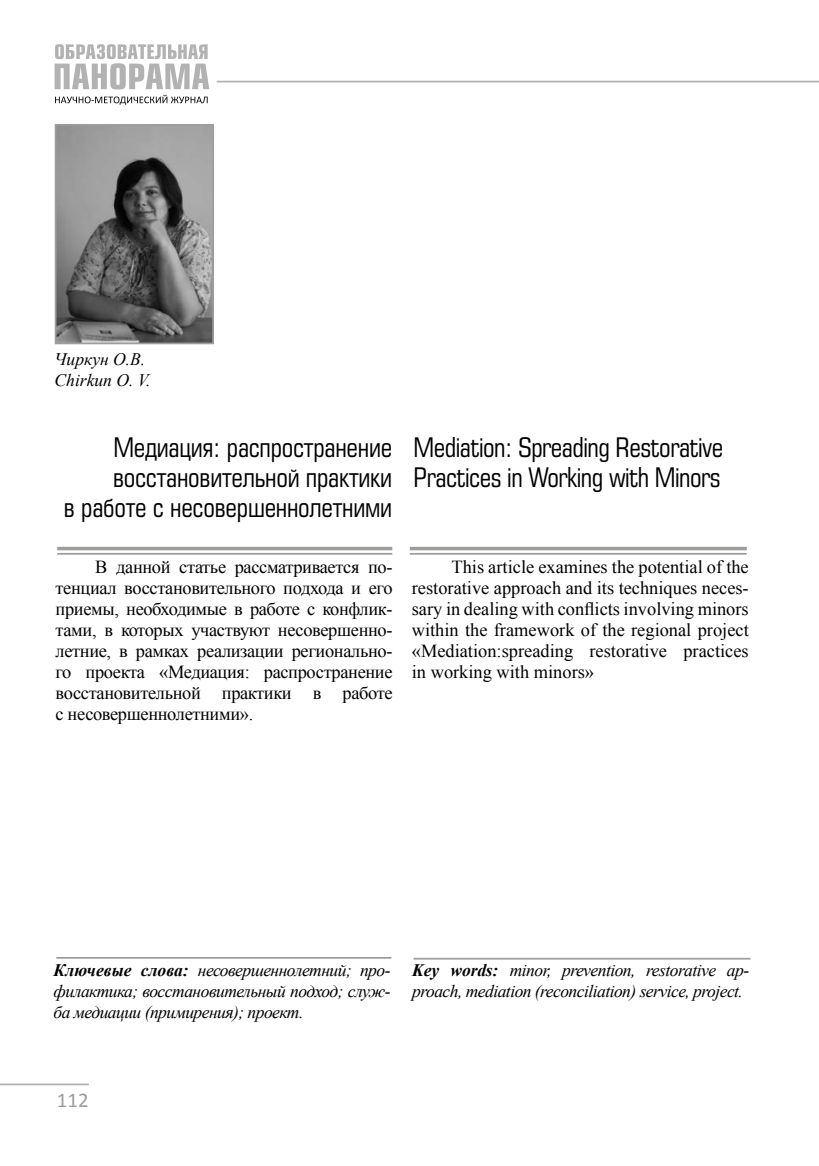
<style>
.page{position:relative;width:819px;height:1166px;background:#fff}
.page>*{position:absolute;margin:0;border:0;box-sizing:border-box;transform-origin:0 0}
.t1{font:26.25px/29.8px "Europe Cond";letter-spacing:-.01em;color:#000;text-align:right}
.t2{font:21px "Calibri";color:#9d9d9c}
.t3{font:18.38px/21px "Times New Roman";color:#000;text-align:justify}
.t4{font:italic 17.5px/21px "Times New Roman";letter-spacing:-.03em;color:#000;text-align:justify}
.t5{font:italic 17.5px/21px "Times New Roman";color:#000}
.s1{font-weight:700}
</style>
<div class="page">
<hr style="left:217px;top:81px;width:602px;height:1px;background:#b3b2b2">
<svg style="left:55px;top:44px;width:154px;height:61px"></svg>
<hr style="left:0;top:1083px;width:89px;height:2px;background:#b3b2b2">
<hr style="left:57px;top:547px;width:335px;height:3px;background:#9d9d9c">
<hr style="left:57px;top:553px;width:335px;height:2px;background:#9d9d9c">
<hr style="left:56px;top:957px;width:335px;height:2px;background:#9d9d9c">
<hr style="left:410px;top:547px;width:336px;height:3px;background:#9d9d9c">
<hr style="left:410px;top:553px;width:336px;height:2px;background:#9d9d9c">
<hr style="left:413px;top:958px;width:337px;height:1px;background:#9d9d9c">
<img style="left:58px;top:127px;width:153px;height:214px">
<div style="left:55px;top:124px;width:159px;height:220px;border:2px solid #9d9d9c"></div>
<p class="t5" style="left:55px;top:348px;width:97px">Чиркун О.В.<br>Chirkun O. V.</p>
<h1 class="t1" style="left:64px;top:432px;width:330px">Медиация: распространение восстановительной практики<br>в работе с несовершеннолетними</h1>
<h1 class="t1" style="left:413px;top:432px;width:311px;text-align:left">Mediation: Spreading Restorative<br>Practices in Working with Minors</h1>
<p class="t3" style="left:56px;top:556px;width:338px;text-indent:40px">В данной статье рассматривается по&shy;тенциал восстановительного подхода и его приемы, необходимые в работе с конфлик&shy;тами, в которых участвуют несовершенно&shy;летние, в рамках реализации регионально&shy;го проекта «Медиация: распространение восстановительной практики в работе с несовершеннолетними».</p>
<p class="t3" style="left:412px;top:556px;width:338px;text-indent:40px">This article examines the potential of the restorative approach and its techniques neces&shy;sary in dealing with conflicts involving minors within the framework of the regional project «Mediation:spreading restorative practices in working with minors»</p>
<p class="t4" style="left:54px;top:959px;width:338px"><span class="s1">Ключевые слова:</span> несовершеннолетний; про&shy;филактика; восстановительный подход; служ&shy;ба медиации (примирения); проект.</p>
<p class="t4" style="left:412px;top:959px;width:338px"><span class="s1">Key words:</span> minor, prevention, restorative ap&shy;proach, mediation (reconciliation) service, project.</p>
<p class="t2" style="left:57px;top:1086px;width:33px">112</p>
</div>
